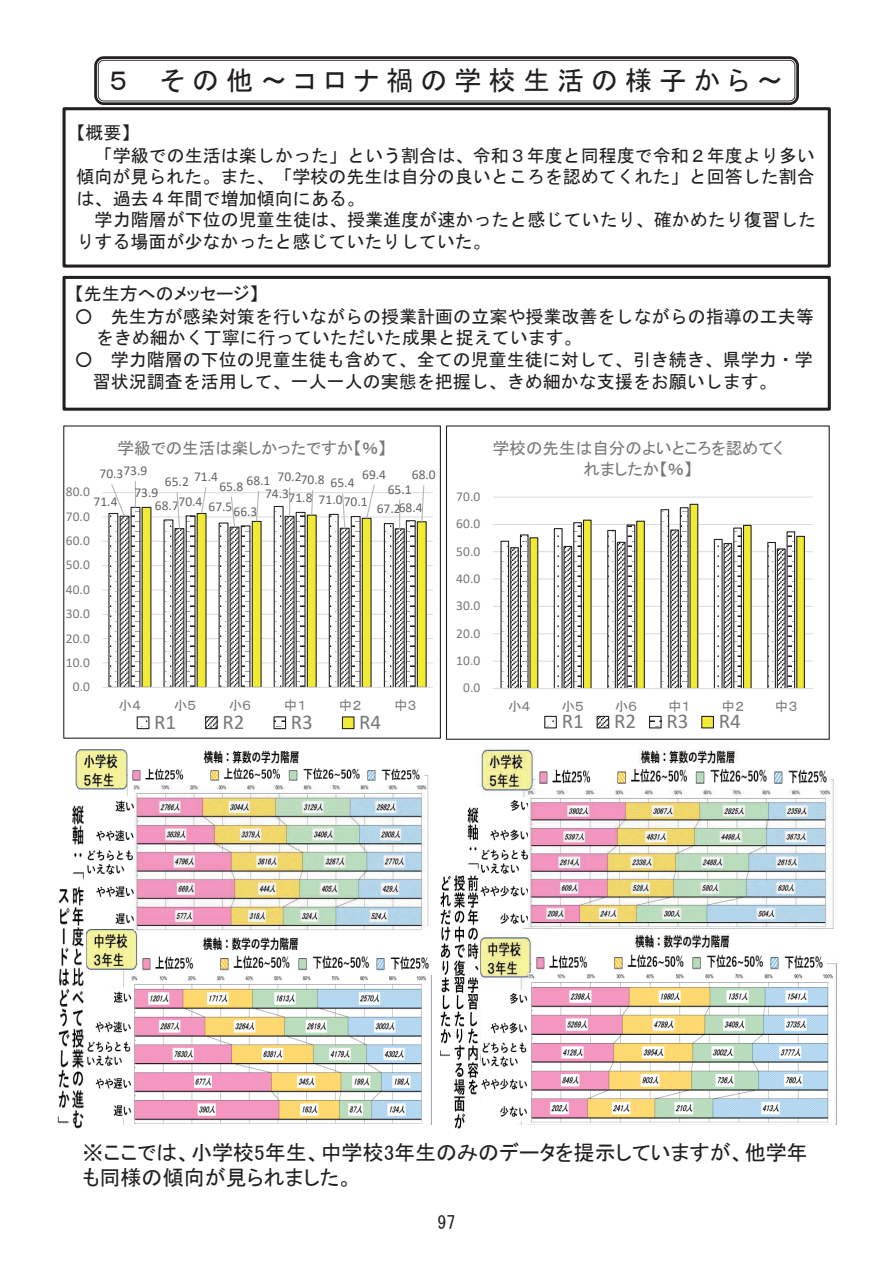
<style>
.page{position:relative;width:893px;height:1263px;background:#fff}
.page>*{position:absolute;margin:0;border:0;box-sizing:border-box;transform-origin:0 0}
.t1{font:27px "MS P Gothic";letter-spacing:.265em;color:#231f20}
.t2{font:21px/25.2px "MS P Gothic";color:#231f20}
.t3{font:21px "Calibri";letter-spacing:-.005em;color:#76787b}
.t4{font:18px/21.6px "MS Gothic";color:#231f20}
.t5{font:18px "MS P Gothic";color:#231f20}
.t6{font:16.5px/21.5px "MS P Gothic";color:#76787b;text-align:center}
.t7{font:13.5px "Calibri";color:#636366}
.t8{font:13.5px "Calibri";color:#76787b}
.t9{font:13.5px "MS P Gothic";color:#76787b}
</style>
<div class="page">
<svg style="left:94px;top:56px;width:705px;height:49px"></svg>
<div style="left:63px;top:107px;width:768px;height:161px;border:3px solid #231f20"></div>
<div style="left:63px;top:276px;width:768px;height:135px;border:3px solid #231f20"></div>
<img style="left:75px;top:749px;width:356px;height:376px">
<img style="left:480px;top:749px;width:356px;height:376px">
<hr style="left:102px;top:662px;width:331px;height:1px;background:#dcdddf">
<hr style="left:102px;top:638px;width:331px;height:1px;background:#dcdddf">
<hr style="left:102px;top:614px;width:331px;height:1px;background:#dcdddf">
<hr style="left:102px;top:589px;width:331px;height:1px;background:#dcdddf">
<hr style="left:102px;top:565px;width:331px;height:1px;background:#dcdddf">
<hr style="left:102px;top:541px;width:331px;height:1px;background:#dcdddf">
<hr style="left:102px;top:516px;width:331px;height:1px;background:#dcdddf">
<hr style="left:102px;top:492px;width:331px;height:1px;background:#dcdddf">
<svg style="left:108px;top:505px;width:183px;height:182px"></svg>
<svg style="left:119px;top:515px;width:11px;height:172px"></svg>
<svg style="left:130px;top:506px;width:11px;height:181px"></svg>
<svg style="left:141px;top:506px;width:286px;height:181px"></svg>
<hr style="left:102px;top:687px;width:331px;height:1px;background:#dcdddf">
<svg style="left:110px;top:484px;width:16px;height:34px"></svg>
<svg style="left:176px;top:492px;width:5px;height:38px"></svg>
<svg style="left:230px;top:496px;width:6px;height:32px"></svg>
<svg style="left:289px;top:487px;width:1px;height:29px"></svg>
<svg style="left:341px;top:493px;width:5px;height:36px"></svg>
<svg style="left:399px;top:500px;width:1px;height:29px"></svg>
<svg style="left:135px;top:481px;width:1px;height:26px"></svg>
<svg style="left:200px;top:487px;width:7px;height:28px"></svg>
<svg style="left:255px;top:491px;width:5px;height:32px"></svg>
<svg style="left:311px;top:490px;width:3px;height:26px"></svg>
<svg style="left:365px;top:484px;width:11px;height:36px"></svg>
<svg style="left:421px;top:485px;width:4px;height:38px"></svg>
<div style="left:137px;top:716px;width:12px;height:13px;border:1px solid #231f20"></div>
<svg style="left:207px;top:718px;width:9px;height:9px"></svg>
<div style="left:205px;top:716px;width:13px;height:13px;border:1px solid #231f20"></div>
<svg style="left:275px;top:720px;width:9px;height:7px"></svg>
<div style="left:273px;top:716px;width:13px;height:13px;border:1px solid #231f20"></div>
<div style="left:342px;top:717px;width:12px;height:12px;background:#f1eb36"></div>
<div style="left:342px;top:716px;width:12px;height:13px;border:1px solid #231f20"></div>
<div style="left:63px;top:425px;width:378px;height:314px;border:1px solid #231f20"></div>
<hr style="left:493px;top:661px;width:320px;height:1px;background:#dcdddf">
<hr style="left:493px;top:633px;width:320px;height:1px;background:#dcdddf">
<hr style="left:493px;top:606px;width:320px;height:1px;background:#dcdddf">
<hr style="left:493px;top:578px;width:320px;height:2px;background:#dcdddf">
<hr style="left:493px;top:551px;width:320px;height:1px;background:#dcdddf">
<hr style="left:493px;top:524px;width:320px;height:1px;background:#dcdddf">
<hr style="left:493px;top:497px;width:320px;height:1px;background:#dcdddf">
<svg style="left:500px;top:540px;width:10px;height:148px"></svg>
<svg style="left:510px;top:547px;width:9px;height:141px"></svg>
<svg style="left:519px;top:534px;width:10px;height:154px"></svg>
<svg style="left:529px;top:503px;width:276px;height:185px"></svg>
<hr style="left:493px;top:688px;width:320px;height:1px;background:#dcdddf">
<div style="left:544px;top:716px;width:13px;height:12px;border:1px solid #231f20"></div>
<svg style="left:599px;top:718px;width:8px;height:8px"></svg>
<div style="left:597px;top:716px;width:12px;height:12px;border:1px solid #231f20"></div>
<div style="left:649px;top:716px;width:13px;height:12px;border:1px solid #231f20"></div>
<div style="left:702px;top:716px;width:11px;height:12px;background:#f1eb36"></div>
<div style="left:701px;top:716px;width:13px;height:12px;border:1px solid #231f20"></div>
<div style="left:446px;top:425px;width:384px;height:315px;border:1px solid #231f20"></div>
<img style="left:131px;top:975px;width:295px;height:150px">
<img style="left:138px;top:952px;width:293px;height:23px">
<img style="left:85px;top:991px;width:48px;height:127px">
<img style="left:57px;top:801px;width:28px;height:328px">
<img style="left:85px;top:799px;width:50px;height:127px">
<img style="left:480px;top:798px;width:48px;height:129px">
<img style="left:482px;top:991px;width:46px;height:129px">
<img style="left:129px;top:765px;width:294px;height:20px">
<img style="left:440px;top:807px;width:39px;height:322px">
<img style="left:532px;top:950px;width:295px;height:24px">
<img style="left:536px;top:765px;width:294px;height:23px">
<img style="left:528px;top:974px;width:305px;height:150px">
<img style="left:135px;top:786px;width:291px;height:144px">
<img style="left:528px;top:791px;width:302px;height:137px">
<h1 class="t1" style="left:109px;top:67px;width:676px">５ その他～コロナ禍の学校生活の様子から～</h1>
<p class="t5" style="left:77px;top:123px;width:56px">【概要】</p>
<p class="t4" style="left:77px;top:144px;width:740px;text-align:justify;text-indent:18px">「学級での生活は楽しかった」という割合は、令和３年度と同程度で令和２年度より多い傾向が見られた。また、「学校の先生は自分の良いところを認めてくれた」と回答した割合は、過去４年間で増加傾向にある。</p>
<p class="t4" style="left:77px;top:209px;width:741px;text-indent:18px">学力階層が下位の児童生徒は、授業進度が速かったと感じていたり、確かめたり復習したりする場面が少なかったと感じていたりしていた。</p>
<p class="t5" style="left:75px;top:284px;width:185px">【先生方へのメッセージ】</p>
<p class="t4" style="left:96px;top:306px;width:720px;text-indent:-21px">○ 先生方が感染対策を行いながらの授業計画の立案や授業改善をしながらの指導の工夫等をきめ細かく丁寧に行っていただいた成果と捉えています。</p>
<p class="t4" style="left:93px;top:349px;width:721px;text-indent:-18px">○ 学力階層の下位の児童生徒も含めて、全ての児童生徒に対して、引き続き、県学力・学習状況調査を活用して、一人一人の実態を把握し、きめ細かな支援をお願いします。</p>
<p class="t6" style="left:118px;top:437px;width:270px">学級での生活は楽しかったですか【％】</p>
<p class="t7" style="left:123px;top:461px;width:25px">73.9</p>
<p class="t7" style="left:100px;top:465px;width:25px">70.3</p>
<p class="t7" style="left:362px;top:465px;width:25px">69.4</p>
<p class="t7" style="left:412px;top:465px;width:25px">68.0</p>
<p class="t7" style="left:278px;top:468px;width:25px">70.2</p>
<p class="t7" style="left:194px;top:467px;width:25px">71.4</p>
<p class="t7" style="left:247px;top:471px;width:25px">68.1</p>
<p class="t7" style="left:301px;top:471px;width:25px">70.8</p>
<p class="t7" style="left:165px;top:472px;width:25px">65.2</p>
<p class="t7" style="left:219px;top:477px;width:25px">65.8</p>
<p class="t7" style="left:331px;top:474px;width:25px">65.4</p>
<p class="t7" style="left:388px;top:480px;width:26px">65.1</p>
<p class="t8" style="left:66px;top:482px;width:25px">80.0</p>
<p class="t7" style="left:134px;top:483px;width:25px">73.9</p>
<p class="t7" style="left:265px;top:484px;width:26px">74.3</p>
<p class="t7" style="left:289px;top:488px;width:25px">71.8</p>
<p class="t7" style="left:344px;top:492px;width:25px">70.1</p>
<p class="t7" style="left:319px;top:490px;width:26px">71.0</p>
<p class="t7" style="left:178px;top:492px;width:25px">70.4</p>
<p class="t7" style="left:94px;top:492px;width:25px">71.4</p>
<p class="t7" style="left:155px;top:496px;width:25px">68.7</p>
<p class="t7" style="left:208px;top:497px;width:25px">67.5</p>
<p class="t7" style="left:399px;top:498px;width:25px">68.4</p>
<p class="t7" style="left:377px;top:499px;width:25px">67.2</p>
<p class="t7" style="left:234px;top:502px;width:25px">66.3</p>
<p class="t8" style="left:66px;top:507px;width:25px">70.0</p>
<p class="t8" style="left:66px;top:531px;width:25px">60.0</p>
<p class="t8" style="left:66px;top:556px;width:25px">50.0</p>
<p class="t8" style="left:66px;top:580px;width:25px">40.0</p>
<p class="t8" style="left:66px;top:604px;width:25px">30.0</p>
<p class="t8" style="left:66px;top:629px;width:25px">20.0</p>
<p class="t8" style="left:66px;top:653px;width:25px">10.0</p>
<p class="t8" style="left:73px;top:677px;width:19px">0.0</p>
<p class="t9" style="left:119px;top:698px;width:24px">小４</p>
<p class="t9" style="left:174px;top:698px;width:24px">小５</p>
<p class="t9" style="left:229px;top:698px;width:24px">小６</p>
<p class="t9" style="left:284px;top:698px;width:24px">中１</p>
<p class="t9" style="left:339px;top:698px;width:24px">中２</p>
<p class="t9" style="left:394px;top:698px;width:24px">中３</p>
<p class="t3" style="left:154px;top:707px;width:24px">R1</p>
<p class="t3" style="left:222px;top:707px;width:24px">R2</p>
<p class="t3" style="left:291px;top:707px;width:24px">R3</p>
<p class="t3" style="left:359px;top:707px;width:24px">R4</p>
<p class="t8" style="left:456px;top:487px;width:25px">70.0</p>
<p class="t8" style="left:456px;top:514px;width:25px">60.0</p>
<p class="t8" style="left:456px;top:542px;width:25px">50.0</p>
<p class="t8" style="left:456px;top:569px;width:25px">40.0</p>
<p class="t8" style="left:456px;top:596px;width:25px">30.0</p>
<p class="t8" style="left:456px;top:624px;width:25px">20.0</p>
<p class="t8" style="left:456px;top:651px;width:25px">10.0</p>
<p class="t8" style="left:463px;top:678px;width:19px">0.0</p>
<p class="t6" style="left:493px;top:437px;width:292px">学校の先生は自分のよいところを認めてくれましたか【％】</p>
<p class="t9" style="left:508px;top:699px;width:24px">小４</p>
<p class="t9" style="left:561px;top:699px;width:24px">小５</p>
<p class="t9" style="left:615px;top:699px;width:24px">小６</p>
<p class="t9" style="left:668px;top:699px;width:24px">中１</p>
<p class="t9" style="left:721px;top:699px;width:24px">中２</p>
<p class="t9" style="left:775px;top:699px;width:24px">中３</p>
<p class="t3" style="left:562px;top:707px;width:24px">R1</p>
<p class="t3" style="left:614px;top:707px;width:24px">R2</p>
<p class="t3" style="left:666px;top:707px;width:24px">R3</p>
<p class="t3" style="left:719px;top:707px;width:24px">R4</p>
<p class="t2" style="left:83px;top:1139px;width:727px">※ここでは、小学校5年生、中学校3年生のみのデータを提示していますが、他学年も同様の傾向が見られました。</p>
<p class="t4" style="left:437px;top:1211px;width:19px">97</p>
</div>
